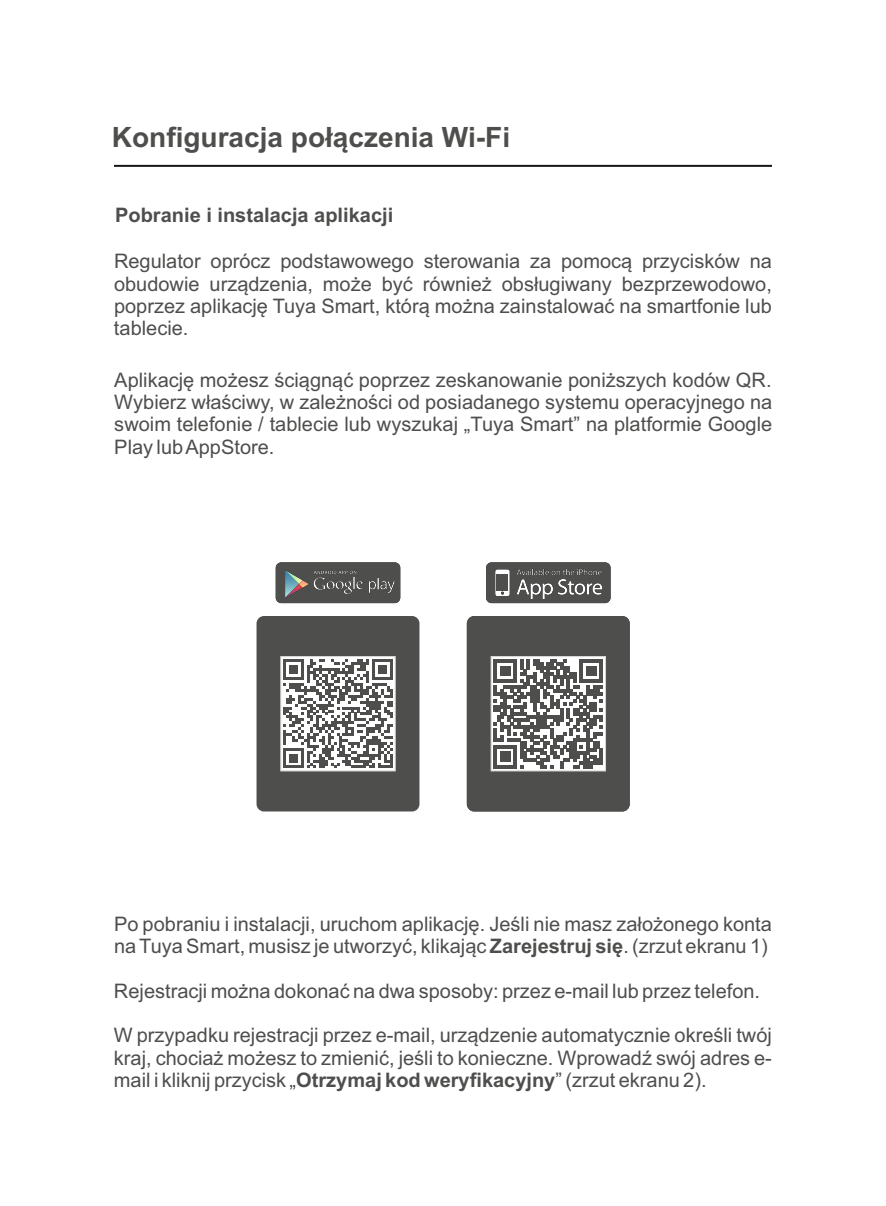
<style>
.page{position:relative;width:886px;height:1206px;background:#fff}
.page>*{position:absolute;margin:0;border:0;box-sizing:border-box;transform-origin:0 0}
.t1{font:700 28px "Arial";color:#4e4e4d}
.t2{font:20px/22.4px "Arial";color:#4e4e4d;text-align:justify}
.t3{font:700 20px "Arial";color:#4e4e4d}
.s1{font-weight:700}
</style>
<div class="page">
<hr style="left:114px;top:165px;width:658px;height:2px;background:#151616">
<svg style="left:467px;top:616px;width:162px;height:195px"></svg>
<svg style="left:486px;top:562px;width:124px;height:41px;background:#636363"></svg>
<div style="left:256px;top:616px;width:163px;height:195px;background:#4e4e4d;border-radius:7px"></div>
<svg style="left:280px;top:656px;width:115px;height:115px"></svg>
<svg style="left:276px;top:562px;width:124px;height:41px;background:#595a59"></svg>
<h1 class="t1" style="left:112px;top:126px;width:400px">Konfiguracja połączenia Wi-Fi</h1>
<p class="t3" style="left:115px;top:208px;width:279px">Pobranie i instalacja aplikacji</p>
<p class="t2" style="left:114px;top:252px;width:659px">Regulator oprócz podstawowego sterowania za pomocą przycisków na obudowie urządzenia, może być również obsługiwany bezprzewodowo, poprzez aplikację Tuya Smart, którą można zainstalować na smartfonie lub tablecie.</p>
<p class="t2" style="left:114px;top:370px;width:659px">Aplikację możesz ściągnąć poprzez zeskanowanie poniższych kodów QR.<br>Wybierz właściwy, w zależności od posiadanego systemu operacyjnego na swoim telefonie / tablecie lub wyszukaj „Tuya Smart” na platformie Google Play lub AppStore.</p>
<p class="t2" style="left:114px;top:914px;width:659px">Po pobraniu i instalacji, uruchom aplikację. Jeśli nie masz założonego konta na Tuya Smart, musisz je utworzyć, klikając <span class="s1">Zarejestruj się</span>. (zrzut ekranu 1)</p>
<p class="t2" style="left:114px;top:981px;width:647px">Rejestracji można dokonać na dwa sposoby: przez e-mail lub przez telefon.</p>
<p class="t2" style="left:114px;top:1026px;width:659px">W przypadku rejestracji przez e-mail, urządzenie automatycznie określi twój kraj, chociaż możesz to zmienić, jeśli to konieczne. Wprowadź swój adres e&shy;mail i kliknij przycisk „<span class="s1">Otrzymaj kod weryfikacyjny</span>” (zrzut ekranu 2).</p>
</div>
